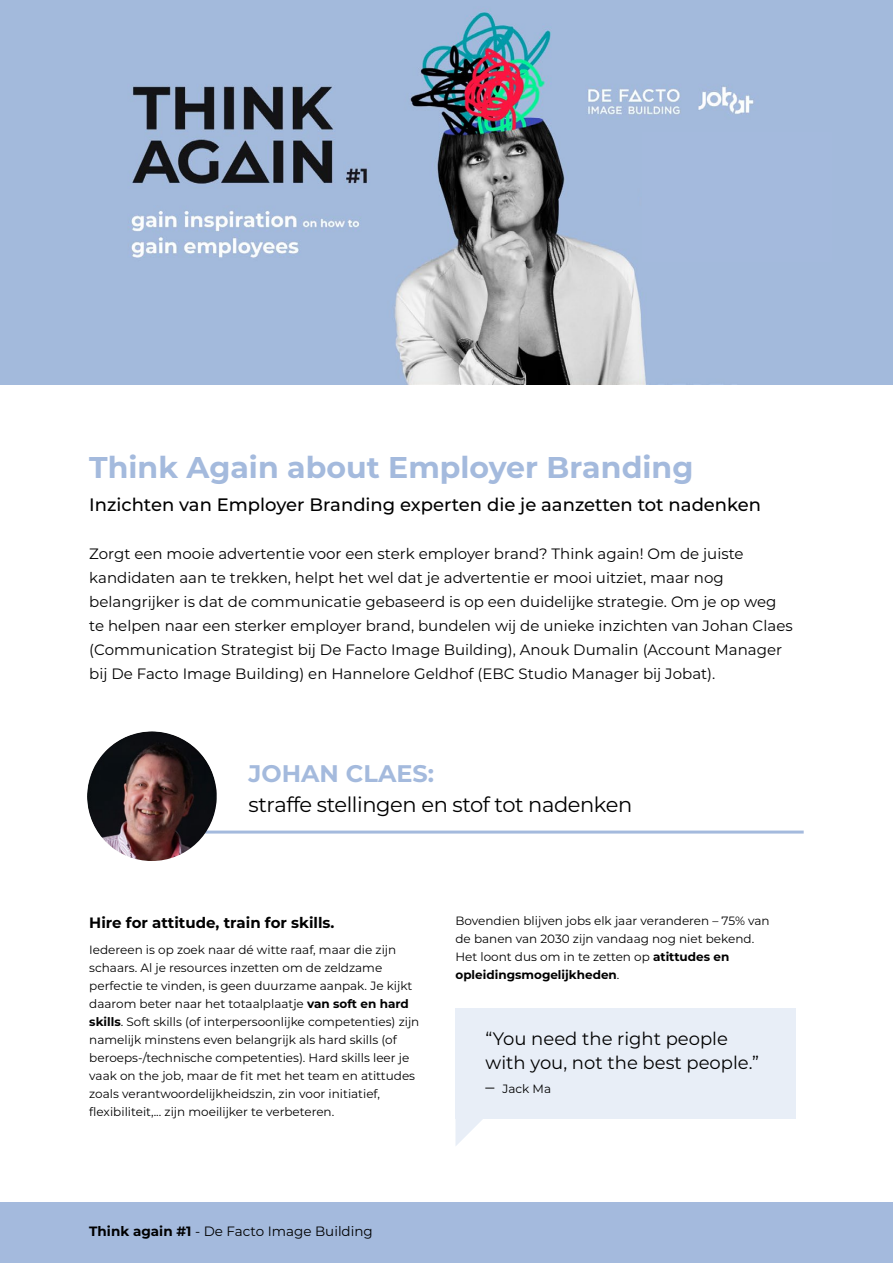
<style>
.page{position:relative;width:893px;height:1263px;background:#fff}
.page>*{position:absolute;margin:0;border:0;box-sizing:border-box;transform-origin:0 0}
.t1{font:700 30px "Montserrat";color:#a4badd}
.t2{font:700 24px "Montserrat";color:#a4badd}
.t3{font:21px "Montserrat";letter-spacing:-.02em;color:#000}
.t4{font:500 18px "Montserrat";color:#000}
.t5{font:18px/24px "Montserrat";color:#000}
.t6{font:15px/24px "Montserrat";color:#000}
.t7{font:700 15px "Montserrat";color:#000}
.t8{font:13.5px "Montserrat";color:#000}
.t9{font:12px/18px "Montserrat";color:#000}
.s1{font-weight:700}
.s2{font-size:18px}
</style>
<div class="page">
<div style="left:0;top:1202px;width:893px;height:61px;background:#a4badd"></div>
<hr style="left:152px;top:830px;width:652px;height:3px;background:#a4badd">
<img style="left:87px;top:731px;width:130px;height:130px;border-radius:63px">
<img style="left:0;top:0;width:893px;height:385px">
<div style="left:642px;top:132px;width:190px;height:129px;background:#a4badd"></div>
<div style="left:455px;top:1009px;width:341px;height:110px;background:#e8eef7"></div>
<svg style="left:455px;top:1119px;width:28px;height:27px"></svg>
<h1 class="t1" style="left:89px;top:446px;width:606px">Think Again about Employer Branding</h1>
<h3 class="t4" style="left:89px;top:492px;width:673px">Inzichten van Employer Branding experten die je aanzetten tot nadenken</h3>
<p class="t6" style="left:89px;top:541px;width:705px">Zorgt een mooie advertentie voor een sterk employer brand? Think again! Om de juiste kandidaten aan te trekken, helpt het wel dat je advertentie er mooi uitziet, maar nog belangrijker is dat de communicatie gebaseerd is op een duidelijke strategie. Om je op weg te helpen naar een sterker employer brand, bundelen wij de unieke inzichten van Johan Claes (Communication Strategist bij De Facto Image Building), Anouk Dumalin (Account Manager bij De Facto Image Building) en Hannelore Geldhof (EBC Studio Manager bij Jobat).</p>
<h2 class="t2" style="left:249px;top:757px;width:187px">JOHAN CLAES:</h2>
<h3 class="t3" style="left:249px;top:791px;width:385px">straffe stellingen en stof tot nadenken</h3>
<p class="t7" style="left:89px;top:911px;width:247px">Hire for attitude, train for skills.</p>
<p class="t9" style="left:89px;top:940px;width:332px">Iedereen is op zoek naar dé witte raaf, maar die zijn schaars. Al je resources inzetten om de zeldzame perfectie te vinden, is geen duurzame aanpak. Je kijkt daarom beter naar het totaalplaatje <span class="s1">van soft en hard skills</span>. Soft skills (of interpersoonlijke competenties) zijn namelijk minstens even belangrijk als hard skills (of beroeps-/technische competenties). Hard skills leer je vaak on the job, maar de fit met het team en atittudes zoals verantwoordelijkheidszin, zin voor initiatief, flexibiliteit,... zijn moeilijker te verbeteren.</p>
<p class="t9" style="left:455px;top:911px;width:316px">Bovendien blijven jobs elk jaar veranderen – 75% van de banen van 2030 zijn vandaag nog niet bekend.<br>Het loont dus om in te zetten op <span class="s1">atittudes en opleidingsmogelijkheden</span>.</p>
<h3 class="t5" style="left:486px;top:1025px;width:275px">“You need the right people with you, not the best people.”</h3>
<p class="t9" style="left:486px;top:1079px;width:67px"><span class="s2">–</span> Jack Ma</p>
<p class="t8" style="left:89px;top:1222px;width:285px"><span class="s1">Think again #1</span> - De Facto Image Building</p>
</div>
